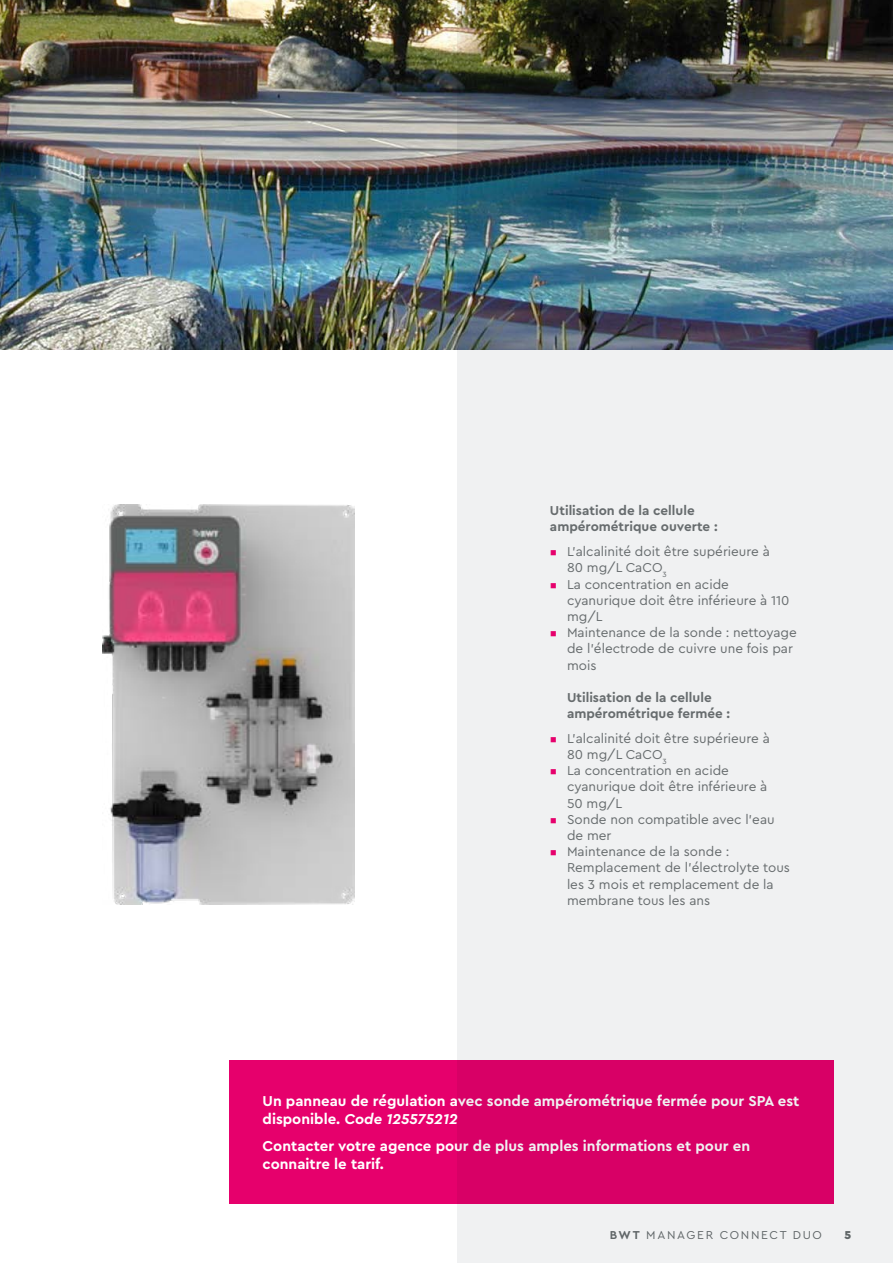
<style>
.page{position:relative;width:893px;height:1263px;background:#fff}
.page>*{position:absolute;margin:0;border:0;box-sizing:border-box;transform-origin:0 0}
.t1{font:700 15px/18px "Cera PRO";color:#fff}
.t2{font:13.5px/16.2px "Cera PRO";color:#676c6e}
.t3{font:700 13.5px/16.2px "Cera PRO";color:#676c6e}
.t4{font:12px "Cera PRO";letter-spacing:.14em;color:#676c6e}
.t5{font:900 12px "Cera PRO";color:#676c6e}
.s1{color:#e6006c}
.s2{font-style:italic}
.s3{font-weight:700}
</style>
<div class="page">
<img style="left:1px;top:0;width:456px;height:349px">
<img style="left:457px;top:0;width:436px;height:1263px">
<hr style="left:0;top:0;width:1px;height:1263px;background:#fef8fa">
<img style="left:103px;top:504px;width:251px;height:401px">
<div style="left:229px;top:1060px;width:604px;height:143px;background:linear-gradient(to right,#e7006c,#d30064)"></div>
<p class="t3" style="left:550px;top:502px;width:169px">Utilisation de la cellule ampérométrique ouverte :</p>
<p class="t2" style="left:567px;top:543px;width:204px;text-indent:-17px"><span class="s1">▪</span> L’alcalinité doit être supérieure à<br>80 mg/L CaCO<sub>3</sub></p>
<p class="t2" style="left:567px;top:575px;width:224px;text-indent:-17px"><span class="s1">▪</span> La concentration en acide cyanurique doit être inférieure à 110 mg/L</p>
<p class="t2" style="left:567px;top:624px;width:231px;text-indent:-17px"><span class="s1">▪</span> Maintenance de la sonde : nettoyage de l’électrode de cuivre une fois par mois</p>
<p class="t3" style="left:567px;top:689px;width:165px">Utilisation de la cellule ampérométrique fermée :</p>
<p class="t2" style="left:567px;top:730px;width:204px;text-indent:-17px"><span class="s1">▪</span> L’alcalinité doit être supérieure à<br>80 mg/L CaCO<sub>3</sub></p>
<p class="t2" style="left:567px;top:762px;width:202px;text-indent:-17px"><span class="s1">▪</span> La concentration en acide cyanurique doit être inférieure à<br>50 mg/L</p>
<p class="t2" style="left:567px;top:811px;width:209px;text-indent:-17px"><span class="s1">▪</span> Sonde non compatible avec l’eau de mer</p>
<p class="t2" style="left:567px;top:843px;width:225px;text-indent:-17px"><span class="s1">▪</span> Maintenance de la sonde :<br>Remplacement de l’électrolyte tous les 3 mois et remplacement de la membrane tous les ans</p>
<p class="t1" style="left:263px;top:1092px;width:538px">Un panneau de régulation avec sonde ampérométrique fermée pour SPA est disponible. <span class="s2">Code 125575212</span></p>
<p class="t1" style="left:263px;top:1136px;width:489px">Contacter votre agence pour de plus amples informations et pour en connaitre le tarif.</p>
<p class="t4" style="left:610px;top:1227px;width:214px"><span class="s3">BWT</span> MANAGER CONNECT DUO</p>
<p class="t5" style="left:844px;top:1227px;width:8px">5</p>
</div>
